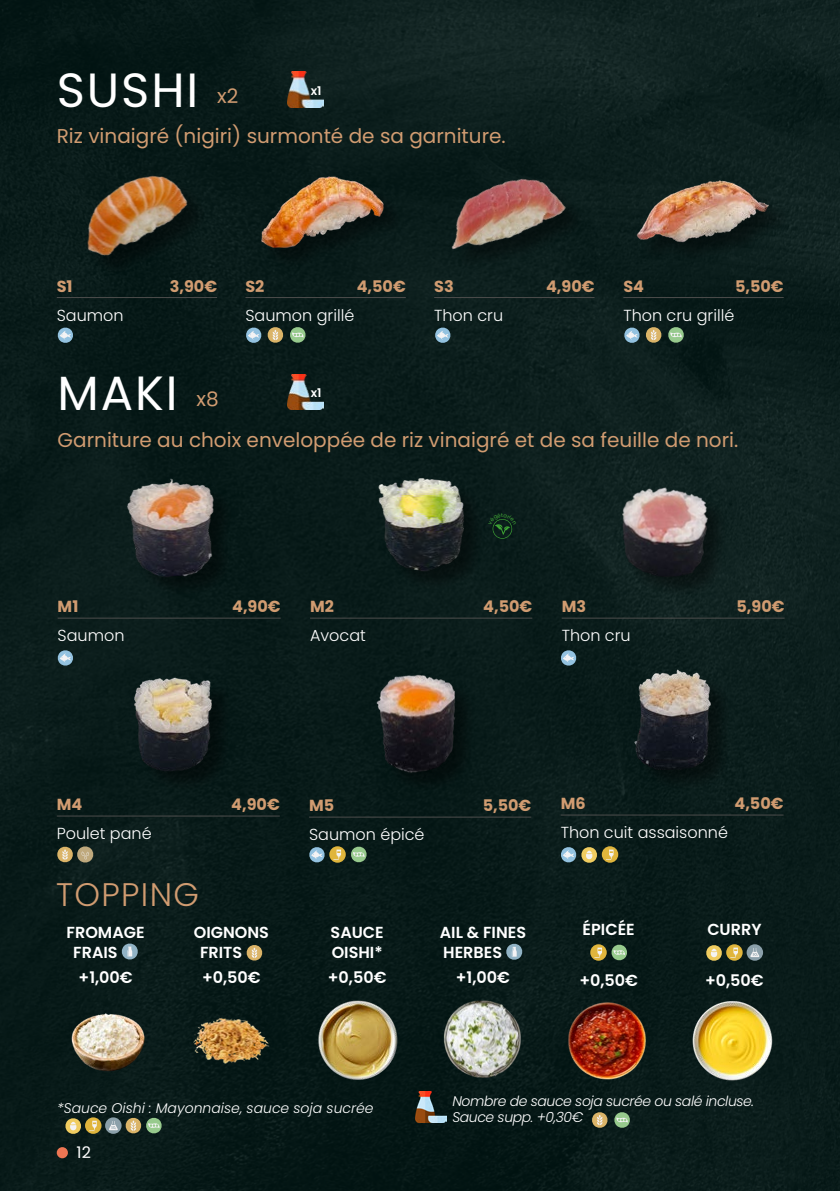
<style>
.page{position:relative;width:840px;height:1191px;background:#fff}
.page>*{position:absolute;margin:0;border:0;box-sizing:border-box;transform-origin:0 0}
.t1{font:48px "Poppins";letter-spacing:.04em;color:#fff}
.t2{font:300 32.6px "Poppins";letter-spacing:.04em;color:#d19c71}
.t3{font:20px "Poppins";color:#d19c71}
.t4{font:600 16px/19.2px "Poppins";color:#fff}
.t5{font:300 16px "Poppins";color:#fff}
.t6{font:700 16px "Poppins";color:#d19c71}
.t7{font:16px "Poppins";color:#fff}
.t8{font:italic 300 14px/16.8px "Poppins";letter-spacing:-.03em;color:#fff}
.t9{font:italic 300 14px "Poppins";color:#fff}
.t10{font:600 12px "Poppins";color:#fff}
</style>
<div class="page">
<div style="left:0;top:0;width:839px;height:1191px;background:#0a1c1a"></div>
<div style="left:57px;top:1147px;width:11px;height:11px;background:#ee7653;border-radius:50%"></div>
<img style="left:70px;top:175px;width:142px;height:100px">
<img style="left:451px;top:178px;width:120px;height:90px">
<img style="left:261px;top:176px;width:131px;height:84px">
<div style="left:638px;top:182px;width:152px;height:83px;background:#102220"></div>
<img style="left:628px;top:159px;width:155px;height:105px">
<hr style="left:57px;top:297px;width:160px;height:1px;background:#4d4d4c">
<hr style="left:245px;top:297px;width:160px;height:1px;background:#4d4d4c">
<hr style="left:434px;top:297px;width:160px;height:1px;background:#4d4d4c">
<hr style="left:623px;top:297px;width:160px;height:1px;background:#4d4d4c">
<img style="left:287px;top:71px;width:36px;height:36px">
<hr style="left:310px;top:617px;width:222px;height:1px;background:#4d4d4c">
<img style="left:378px;top:478px;width:94px;height:99px">
<hr style="left:561px;top:617px;width:223px;height:1px;background:#4d4d4c">
<div style="left:623px;top:489px;width:106px;height:109px;background:#102221"></div>
<img style="left:561px;top:451px;width:197px;height:144px">
<hr style="left:58px;top:617px;width:222px;height:1px;background:#4d4d4c">
<img style="left:127px;top:478px;width:98px;height:110px">
<hr style="left:309px;top:816px;width:222px;height:1px;background:#4d4d4c">
<img style="left:376px;top:674px;width:89px;height:110px">
<hr style="left:57px;top:815px;width:222px;height:1px;background:#4d4d4c">
<img style="left:134px;top:677px;width:90px;height:105px">
<hr style="left:560px;top:814px;width:223px;height:1px;background:#4d4d4c">
<img style="left:567px;top:649px;width:216px;height:142px">
<img style="left:287px;top:374px;width:36px;height:36px">
<img style="left:415px;top:1091px;width:31px;height:31px">
<svg style="left:592px;top:1112px;width:15px;height:16px"></svg>
<svg style="left:614px;top:1112px;width:15px;height:16px"></svg>
<svg style="left:125px;top:1117px;width:37px;height:17px"></svg>
<svg style="left:85px;top:1117px;width:16px;height:16px"></svg>
<svg style="left:89px;top:1120px;width:8px;height:11px"></svg>
<svg style="left:65px;top:1118px;width:16px;height:16px"></svg>
<svg style="left:105px;top:1117px;width:16px;height:16px"></svg>
<svg style="left:109px;top:1121px;width:9px;height:9px"></svg>
<svg style="left:121px;top:943px;width:17px;height:16px"></svg>
<svg style="left:246px;top:945px;width:16px;height:16px"></svg>
<svg style="left:506px;top:943px;width:16px;height:17px"></svg>
<svg style="left:590px;top:944px;width:16px;height:16px"></svg>
<svg style="left:594px;top:947px;width:7px;height:11px"></svg>
<svg style="left:611px;top:944px;width:15px;height:16px"></svg>
<svg style="left:706px;top:945px;width:16px;height:15px"></svg>
<svg style="left:725px;top:944px;width:17px;height:16px"></svg>
<svg style="left:729px;top:947px;width:8px;height:11px"></svg>
<div style="left:746px;top:944px;width:16px;height:16px;background:#8ba0aa;border-radius:50%"></div>
<svg style="left:750px;top:948px;width:9px;height:9px"></svg>
<img style="left:66px;top:998px;width:83px;height:83px;border-radius:42px">
<img style="left:440px;top:998px;width:83px;height:83px;border-radius:42px">
<img style="left:190px;top:998px;width:84px;height:83px;border-radius:42px">
<img style="left:565px;top:998px;width:83px;height:83px;border-radius:42px">
<img style="left:315px;top:999px;width:83px;height:83px;border-radius:42px">
<img style="left:692px;top:1001px;width:81px;height:80px">
<svg style="left:601px;top:846px;width:17px;height:16px"></svg>
<svg style="left:605px;top:849px;width:8px;height:11px"></svg>
<div style="left:329px;top:846px;width:16px;height:16px;background:#e0b53c;border-radius:50%"></div>
<svg style="left:333px;top:849px;width:8px;height:11px"></svg>
<svg style="left:561px;top:847px;width:36px;height:15px"></svg>
<svg style="left:57px;top:327px;width:16px;height:16px"></svg>
<svg style="left:57px;top:650px;width:16px;height:16px"></svg>
<svg style="left:309px;top:847px;width:16px;height:15px"></svg>
<svg style="left:561px;top:649px;width:15px;height:17px"></svg>
<svg style="left:435px;top:327px;width:15px;height:16px"></svg>
<svg style="left:57px;top:846px;width:36px;height:16px"></svg>
<svg style="left:351px;top:846px;width:15px;height:16px"></svg>
<svg style="left:246px;top:327px;width:15px;height:16px"></svg>
<svg style="left:267px;top:327px;width:16px;height:16px"></svg>
<svg style="left:290px;top:327px;width:15px;height:16px"></svg>
<svg style="left:624px;top:327px;width:15px;height:16px"></svg>
<svg style="left:646px;top:327px;width:15px;height:16px"></svg>
<svg style="left:668px;top:327px;width:15px;height:16px"></svg>
<svg style="left:492px;top:519px;width:21px;height:20px"></svg>
<h1 class="t1" style="left:57px;top:62px;width:143px">SUSHI</h1>
<p class="t3" style="left:217px;top:84px;width:23px">x2</p>
<p class="t10" style="left:311px;top:83px;width:12px">x1</p>
<p class="t3" style="left:57px;top:124px;width:450px">Riz vinaigré (nigiri) surmonté de sa garniture.</p>
<p class="t6" style="left:57px;top:277px;width:17px">S1</p>
<p class="t6" style="left:170px;top:277px;width:49px">3,90€</p>
<p class="t6" style="left:245px;top:277px;width:20px">S2</p>
<p class="t6" style="left:356px;top:277px;width:50px">4,50€</p>
<p class="t6" style="left:434px;top:277px;width:21px">S3</p>
<p class="t6" style="left:545px;top:277px;width:50px">4,90€</p>
<p class="t6" style="left:623px;top:277px;width:22px">S4</p>
<p class="t6" style="left:734px;top:277px;width:50px">5,50€</p>
<p class="t5" style="left:57px;top:306px;width:68px">Saumon</p>
<p class="t5" style="left:245px;top:306px;width:110px">Saumon grillé</p>
<p class="t5" style="left:434px;top:306px;width:70px">Thon cru</p>
<p class="t5" style="left:623px;top:306px;width:112px">Thon cru grillé</p>
<h1 class="t1" style="left:57px;top:365px;width:122px">MAKI</h1>
<p class="t3" style="left:196px;top:387px;width:24px">x8</p>
<p class="t10" style="left:311px;top:386px;width:12px">x1</p>
<p class="t3" style="left:58px;top:428px;width:681px">Garniture au choix enveloppée de riz vinaigré et de sa feuille de nori.</p>
<p class="t6" style="left:58px;top:597px;width:22px">M1</p>
<p class="t6" style="left:232px;top:597px;width:50px">4,90€</p>
<p class="t5" style="left:58px;top:626px;width:68px">Saumon</p>
<p class="t6" style="left:310px;top:597px;width:25px">M2</p>
<p class="t6" style="left:483px;top:597px;width:50px">4,50€</p>
<p class="t5" style="left:310px;top:626px;width:57px">Avocat</p>
<p class="t6" style="left:561px;top:597px;width:26px">M3</p>
<p class="t6" style="left:736px;top:597px;width:49px">5,90€</p>
<p class="t5" style="left:561px;top:626px;width:70px">Thon cru</p>
<p class="t6" style="left:57px;top:795px;width:27px">M4</p>
<p class="t6" style="left:231px;top:795px;width:50px">4,90€</p>
<p class="t5" style="left:57px;top:824px;width:96px">Poulet pané</p>
<h2 class="t2" style="left:56px;top:875px;width:144px">TOPPING</h2>
<p class="t4" style="left:73px;top:923px;width:73px;text-indent:-7px">FROMAGE<br>FRAIS</p>
<p class="t4" style="left:78px;top:967px;width:56px">+1,00€</p>
<p class="t4" style="left:200px;top:923px;width:70px;text-indent:-6px">OIGNONS<br>FRITS</p>
<p class="t4" style="left:202px;top:967px;width:60px">+0,50€</p>
<p class="t6" style="left:309px;top:796px;width:27px">M5</p>
<p class="t6" style="left:482px;top:796px;width:50px">5,50€</p>
<p class="t5" style="left:309px;top:825px;width:117px">Saumon épicé</p>
<p class="t4" style="left:330px;top:923px;width:55px">SAUCE<br>OISHI*</p>
<p class="t4" style="left:327px;top:967px;width:60px">+0,50€</p>
<p class="t4" style="left:439px;top:923px;width:88px">AIL &amp; FINES<br>HERBES</p>
<p class="t4" style="left:455px;top:967px;width:56px">+1,00€</p>
<p class="t6" style="left:560px;top:794px;width:26px">M6</p>
<p class="t6" style="left:734px;top:794px;width:50px">4,50€</p>
<p class="t5" style="left:560px;top:823px;width:169px">Thon cuit assaisonné</p>
<p class="t4" style="left:582px;top:920px;width:53px">ÉPICÉE</p>
<p class="t4" style="left:579px;top:970px;width:60px">+0,50€</p>
<p class="t4" style="left:707px;top:920px;width:56px">CURRY</p>
<p class="t4" style="left:704px;top:970px;width:60px">+0,50€</p>
<p class="t9" style="left:57px;top:1099px;width:318px">*Sauce Oishi : Mayonnaise, sauce soja sucrée</p>
<p class="t8" style="left:452px;top:1092px;width:303px">Nombre de sauce soja sucrée ou salé incluse.<br>Sauce supp. +0,30€</p>
<p class="t7" style="left:76px;top:1143px;width:16px">12</p>
</div>
